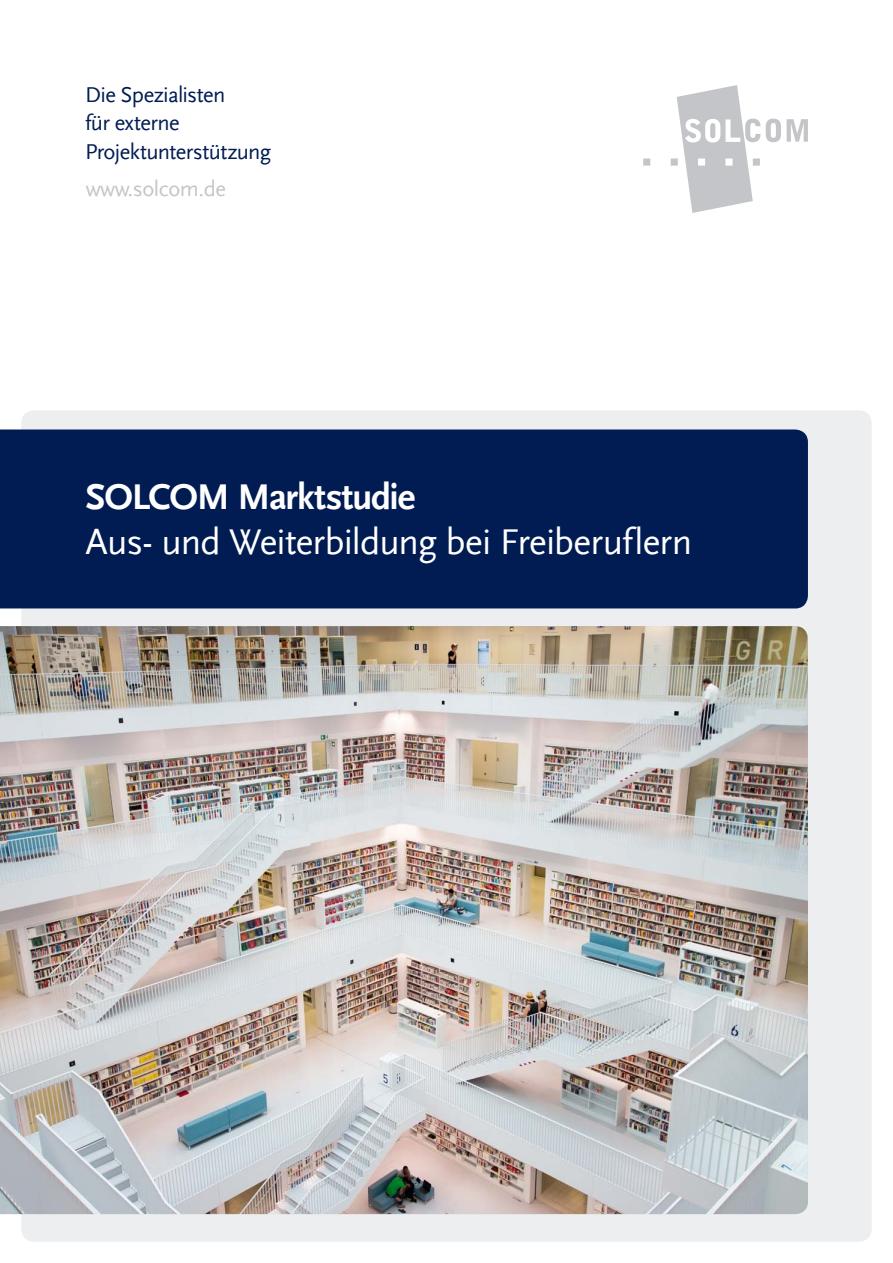
<style>
.page{position:relative;width:893px;height:1263px;background:#fff}
.page>*{position:absolute;margin:0;border:0;box-sizing:border-box;transform-origin:0 0}
.t1{font:37.5px "Scala Sans LF";letter-spacing:-.02em;color:#fff}
.t2{font:700 37.5px "Scala Sans LF";letter-spacing:-.035em;color:#fff}
.t3{font:22.5px/28.5px "Scala Sans LF";letter-spacing:-.03em;color:#001c52}
.t4{font:22.5px "Scala Sans LF";letter-spacing:-.02em;color:#c3c5c8}
</style>
<div class="page">
<div style="left:21px;top:410px;width:851px;height:832px;background:#edeeef;border-radius:13px"></div>
<img style="left:0;top:626px;width:808px;height:588px">
<div style="left:0;top:429px;width:808px;height:179px;background:#001c52"></div>
<svg style="left:643px;top:85px;width:165px;height:128px"></svg>
<p class="t3" style="left:85px;top:80px;width:188px">Die Spezialisten<br>für externe<br>Projektunterstützung</p>
<p class="t4" style="left:86px;top:176px;width:142px">www.solcom.de</p>
<h1 class="t2" style="left:86px;top:476px;width:331px">SOLCOM Marktstudie</h1>
<h1 class="t1" style="left:86px;top:522px;width:608px">Aus- und Weiterbildung bei Freiberuflern</h1>
</div>
